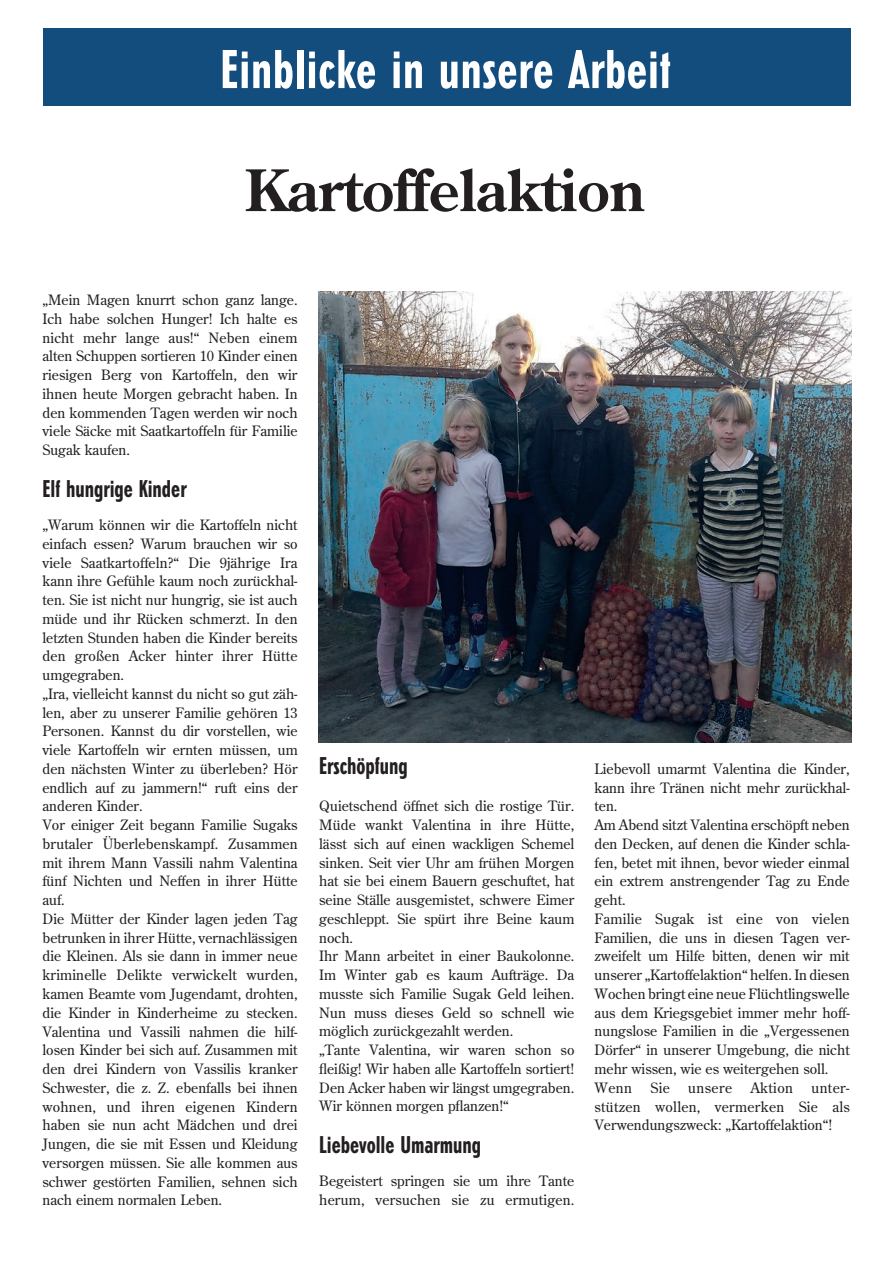
<style>
.page{position:relative;width:893px;height:1263px;background:#fff}
.page>*{position:absolute;margin:0;border:0;box-sizing:border-box;transform-origin:0 0}
.t1{font:700 57px "Century Old Style Std";color:#231f20}
.t2{font:condensed 54px "Erbar OSX Bold";letter-spacing:.015em;color:#fff}
.t3{font:condensed 24px "Erbar OSX Bold";color:#231f20}
.t4{font:14.25px/18.8px "Century Old Style Std";color:#231f20}
</style>
<div class="page">
<div style="left:43px;top:29px;width:807px;height:77px;background:#134d7e"></div>
<img style="left:319px;top:292px;width:532px;height:451px">
<h2 class="t2" style="left:220px;top:38px;width:452px">Einblicke in unsere Arbeit</h2>
<h1 class="t1" style="left:244px;top:153px;width:402px">Kartoffelaktion</h1>
<p class="t4" style="left:43px;top:290px;width:257px;text-align:justify">„Mein Magen knurrt schon ganz lange.<br>Ich habe solchen Hunger! Ich halte es nicht mehr lange aus!“ Neben einem alten Schuppen sortieren 10 Kinder einen riesigen Berg von Kartoffeln, den wir ihnen heute Morgen gebracht haben. In den kommenden Tagen werden wir noch viele Säcke mit Saatkartoffeln für Familie Sugak kaufen.</p>
<h3 class="t3" style="left:43px;top:474px;width:146px">Elf hungrige Kinder</h3>
<p class="t4" style="left:43px;top:515px;width:257px">„Warum können wir die Kartoffeln nicht einfach essen? Warum brauchen wir so viele Saatkartoffeln?“ Die 9jährige Ira kann ihre Gefühle kaum noch zurückhal&shy;ten. Sie ist nicht nur hungrig, sie ist auch müde und ihr Rücken schmerzt. In den letzten Stunden haben die Kinder bereits den großen Acker hinter ihrer Hütte umgegraben.<br>„Ira, vielleicht kannst du nicht so gut zäh&shy;len, aber zu unserer Familie gehören 13<br>Personen. Kannst du dir vorstellen, wie viele Kartoffeln wir ernten müssen, um den nächsten Winter zu überleben? Hör endlich auf zu jammern!“ ruft eins der anderen Kinder.<br>Vor einiger Zeit begann Familie Sugaks brutaler Überlebenskampf. Zusammen mit ihrem Mann Vassili nahm Valentina fünf Nichten und Neffen in ihrer Hütte auf.<br>Die Mütter der Kinder lagen jeden Tag betrunken in ihrer Hütte, vernachlässigen die Kleinen. Als sie dann in immer neue kriminelle Delikte verwickelt wurden, kamen Beamte vom Jugendamt, drohten, die Kinder in Kinderheime zu stecken.<br>Valentina und Vassili nahmen die hilf&shy;losen Kinder bei sich auf. Zusammen mit den drei Kindern von Vassilis kranker Schwester, die z. Z. ebenfalls bei ihnen wohnen, und ihren eigenen Kindern haben sie nun acht Mädchen und drei Jungen, die sie mit Essen und Kleidung versorgen müssen. Sie alle kommen aus schwer gestörten Familien, sehnen sich nach einem normalen Leben.</p>
<h3 class="t3" style="left:319px;top:752px;width:90px">Erschöpfung</h3>
<p class="t4" style="left:319px;top:797px;width:257px">Quietschend öffnet sich die rostige Tür.<br>Müde wankt Valentina in ihre Hütte, lässt sich auf einen wackligen Schemel sinken. Seit vier Uhr am frühen Morgen hat sie bei einem Bauern geschuftet, hat seine Ställe ausgemistet, schwere Eimer geschleppt. Sie spürt ihre Beine kaum noch.<br>Ihr Mann arbeitet in einer Baukolonne.<br>Im Winter gab es kaum Aufträge. Da musste sich Familie Sugak Geld leihen.<br>Nun muss dieses Geld so schnell wie möglich zurückgezahlt werden.<br>„Tante Valentina, wir waren schon so fleißig! Wir haben alle Kartoffeln sortiert!<br>Den Acker haben wir längst umgegraben.<br>Wir können morgen pflanzen!“</p>
<h3 class="t3" style="left:319px;top:1130px;width:163px">Liebevolle Umarmung</h3>
<p class="t4" style="left:319px;top:1172px;width:257px">Begeistert springen sie um ihre Tante herum, versuchen sie zu ermutigen.</p>
<p class="t4" style="left:595px;top:759px;width:257px">Liebevoll umarmt Valentina die Kinder, kann ihre Tränen nicht mehr zurückhal&shy;ten.<br>Am Abend sitzt Valentina erschöpft neben den Decken, auf denen die Kinder schla&shy;fen, betet mit ihnen, bevor wieder einmal ein extrem anstrengender Tag zu Ende geht.<br>Familie Sugak ist eine von vielen Familien, die uns in diesen Tagen ver&shy;zweifelt um Hilfe bitten, denen wir mit unserer „Kartoffelaktion“ helfen. In diesen Wochen bringt eine neue Flüchtlingswelle aus dem Kriegsgebiet immer mehr hoff&shy;nungslose Familien in die „Vergessenen Dörfer“ in unserer Umgebung, die nicht mehr wissen, wie es weitergehen soll.<br>Wenn</p>
<p class="t4" style="left:650px;top:1078px;width:21px">Sie</p>
<p class="t4" style="left:688px;top:1078px;width:45px">unsere</p>
<p class="t4" style="left:750px;top:1078px;width:44px">Aktion</p>
<p class="t4" style="left:595px;top:1078px;width:257px;text-align:justify;text-indent:217px">unter&shy;stützen wollen, vermerken Sie als Verwendungszweck: „Kartoffelaktion“!</p>
</div>
